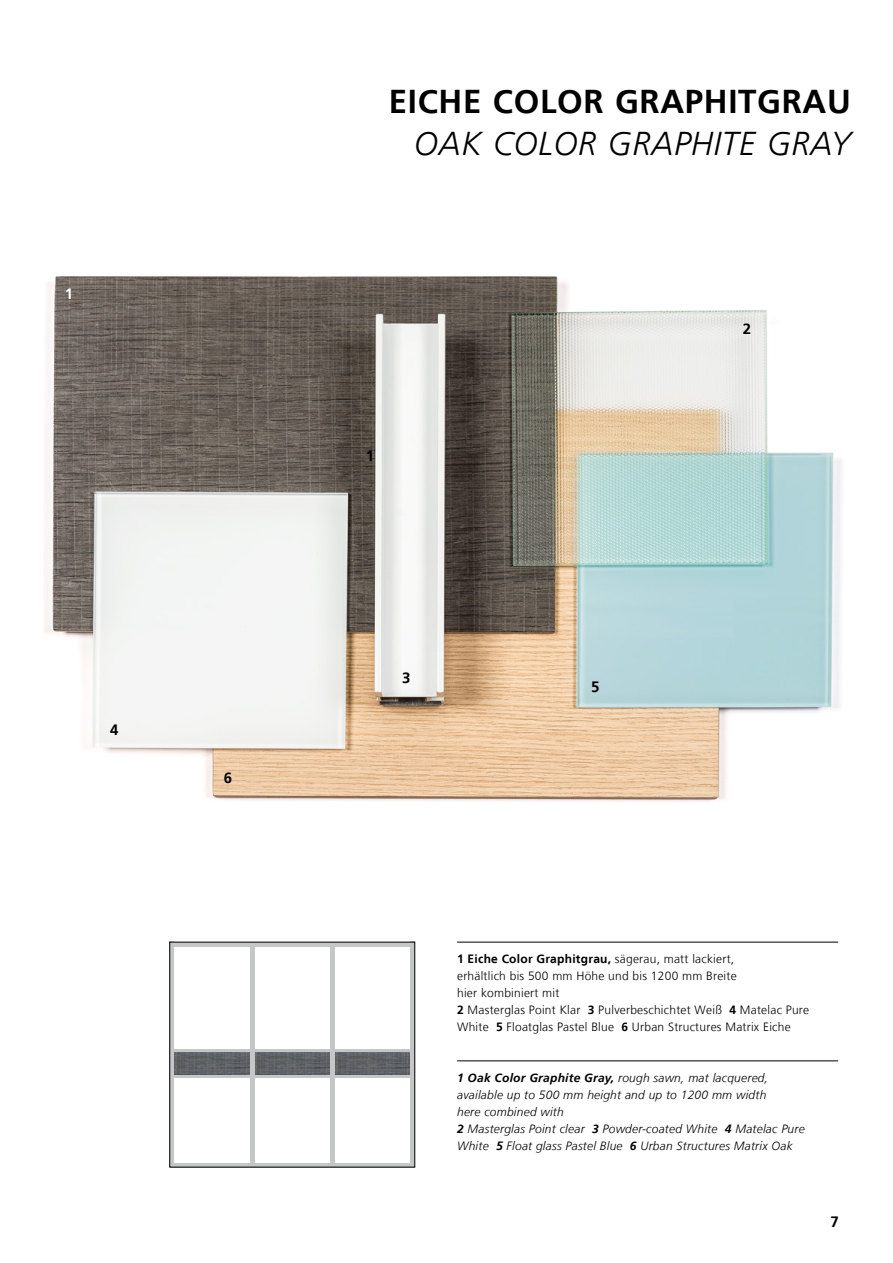
<style>
.page{position:relative;width:893px;height:1263px;background:#fff}
.page>*{position:absolute;margin:0;border:0;box-sizing:border-box;transform-origin:0 0}
.t1{font:700 33px "Frutiger LT";letter-spacing:.02em;color:#000}
.t2{font:italic 300 33px "Frutiger LT";letter-spacing:.02em;color:#000}
.t3{font:700 15px "Frutiger LT";color:#000}
.t4{font:700 15px "Frutiger LT";color:#fff}
.t5{font:300 12px/17px "Frutiger LT";letter-spacing:.02em;color:#000}
.t6{font:italic 300 12px/17px "Frutiger LT";letter-spacing:.02em;color:#000}
.s1{font-weight:700}
</style>
<div class="page">
<hr style="left:457px;top:942px;width:381px;height:1px;background:#000">
<hr style="left:457px;top:1060px;width:381px;height:1px;background:#000">
<img style="left:45px;top:276px;width:796px;height:526px">
<img style="left:174px;top:1051px;width:237px;height:24px">
<hr style="left:170px;top:1048px;width:245px;height:3px;background:#c5c6c6">
<hr style="left:171px;top:1075px;width:244px;height:3px;background:#c5c6c6">
<svg style="left:170px;top:942px;width:245px;height:4px"></svg>
<svg style="left:170px;top:1163px;width:245px;height:4px"></svg>
<hr style="left:250px;top:942px;width:4px;height:224px;background:#c5c6c6">
<div style="left:330px;top:944px;width:5px;height:222px;background:#c5c6c6"></div>
<svg style="left:411px;top:942px;width:4px;height:225px"></svg>
<svg style="left:170px;top:942px;width:4px;height:225px"></svg>
<p class="t4" style="left:65px;top:285px;width:10px">1</p>
<p class="t3" style="left:110px;top:720px;width:10px">4</p>
<p class="t3" style="left:224px;top:769px;width:10px">6</p>
<h1 class="t1" style="left:389px;top:82px;width:463px">Eiche Color Graphitgrau</h1>
<h1 class="t2" style="left:414px;top:125px;width:438px">Oa k Color Gra phite gray</h1>
<p class="t3" style="left:366px;top:447px;width:10px">1</p>
<p class="t3" style="left:743px;top:320px;width:10px">2</p>
<p class="t3" style="left:402px;top:669px;width:10px">3</p>
<p class="t3" style="left:591px;top:678px;width:10px">5</p>
<p class="t5" style="left:457px;top:951px;width:354px"><span class="s1">1 Eiche Color Graphitgrau,</span> sägerau, matt lackiert,<br>erhältlich bis 500 mm Höhe und bis 1200 mm Breite<br>hier kombiniert mit<br><span class="s1">2</span> Masterglas Point Klar <span class="s1">3</span> Pulverbeschichtet Weiß <span class="s1">4</span> Matelac Pure White <span class="s1">5</span> Floatglas Pastel Blue <span class="s1">6</span> Urban Structures Matrix Eiche</p>
<p class="t6" style="left:457px;top:1070px;width:349px"><span class="s1">1 Oak Color Graphite Gray,</span> rough sawn, mat lacquered, available up to 500 mm height and up to 1200 mm width<br>here combined with<br><span class="s1">2</span> Masterglas Point clear <span class="s1">3</span> Powder-coated White <span class="s1">4</span> Matelac Pure White <span class="s1">5</span> Float glass Pastel Blue <span class="s1">6</span> Urban Structures Matrix Oak</p>
<p class="t3" style="left:831px;top:1213px;width:10px">7</p>
</div>
